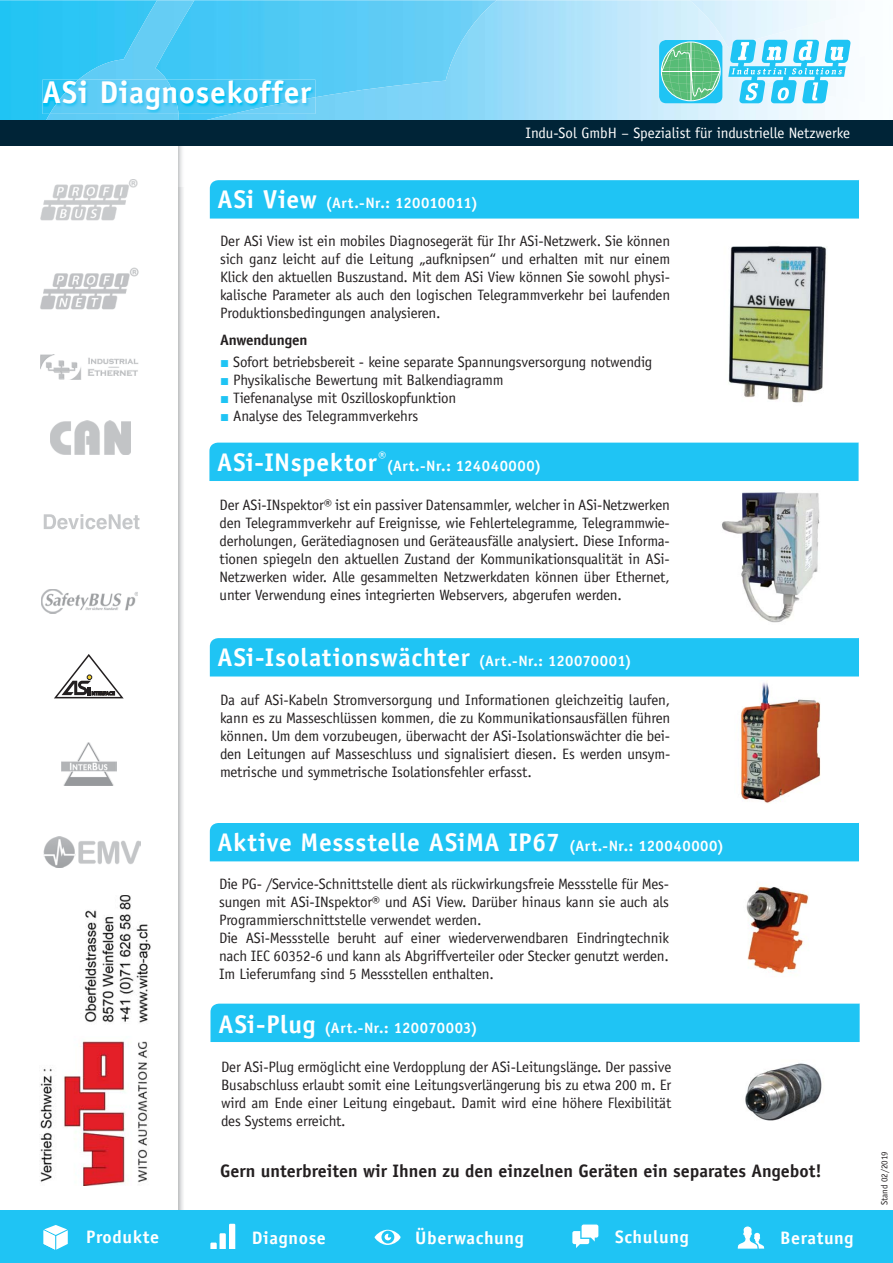
<style>
.page{position:relative;width:893px;height:1263px;background:#fff}
.page>*{position:absolute;margin:0;border:0;box-sizing:border-box;transform-origin:0 0}
.t1{font:700 31.5px "Officina Sans";letter-spacing:.02em;color:#fff}
.t2{font:700 25.5px "Officina Sans";letter-spacing:.025em;color:#fff}
.t3{font:700 18px "Officina Sans";color:#231f20}
.t4{font:700 18px "Officina Sans";letter-spacing:.035em;color:#fff}
.t5{font:15px/18px "Officina Sans";letter-spacing:-.01em;color:#231f20;text-align:justify}
.t6{font:700 15px "Officina Sans";letter-spacing:.03em;color:#fff}
.t7{font:15px "Officina Sans";color:#fff}
.t8{font:700 15px "Officina Sans";letter-spacing:-.01em;color:#231f20}
.t9{font:9px "Officina Sans";color:#231f20}
.s1{font-size:25.5px}
.s2{font-size:15px}
</style>
<div class="page">
<img style="left:178px;top:146px;width:4px;height:41px">
<img style="left:178px;top:187px;width:5px;height:1023px">
<div style="left:0;top:0;width:41px;height:120px;background:#24c5f3"></div>
<img style="left:41px;top:0;width:810px;height:120px">
<svg style="left:54px;top:654px;width:70px;height:44px"></svg>
<img style="left:41px;top:589px;width:96px;height:24px">
<img style="left:50px;top:421px;width:80px;height:33px">
<img style="left:41px;top:355px;width:98px;height:25px">
<img style="left:44px;top:837px;width:96px;height:30px">
<img style="left:61px;top:742px;width:55px;height:44px">
<img style="left:40px;top:180px;width:98px;height:41px">
<div style="left:0;top:120px;width:892px;height:26px;background:#002437"></div>
<svg style="left:659px;top:40px;width:63px;height:63px"></svg>
<svg style="left:728px;top:38px;width:122px;height:65px"></svg>
<svg style="left:660px;top:42px;width:60px;height:59px;background:#5bc4a0"></svg>
<div style="left:661px;top:42px;width:59px;height:59px;border:1px solid #fff;border-radius:50%"></div>
<hr style="left:690px;top:42px;width:1px;height:59px;background:#fff">
<hr style="left:661px;top:71px;width:59px;height:1px;background:#fff">
<div style="left:0;top:1210px;width:892px;height:53px;background:#1fc4f4"></div>
<svg style="left:210px;top:1224px;width:25px;height:25px"></svg>
<svg style="left:374px;top:1230px;width:26px;height:15px"></svg>
<svg style="left:381px;top:1231px;width:13px;height:12px"></svg>
<svg style="left:572px;top:1224px;width:27px;height:24px"></svg>
<svg style="left:737px;top:1226px;width:27px;height:23px"></svg>
<svg style="left:44px;top:1225px;width:24px;height:25px"></svg>
<img style="left:40px;top:267px;width:99px;height:43px">
<svg style="left:44px;top:514px;width:95px;height:15px"></svg>
<img style="left:728px;top:245px;width:99px;height:158px">
<div style="left:210px;top:180px;width:649px;height:39px;background:#1fc4f4"></div>
<div style="left:210px;top:823px;width:649px;height:38px;background:#1fc4f4"></div>
<div style="left:209px;top:442px;width:649px;height:39px;background:#1fc4f4"></div>
<div style="left:210px;top:638px;width:649px;height:39px;background:#1fc4f4"></div>
<div style="left:210px;top:1003px;width:649px;height:39px;background:#1fc4f4"></div>
<img style="left:722px;top:492px;width:98px;height:131px">
<img style="left:740px;top:682px;width:81px;height:122px">
<img style="left:746px;top:886px;width:63px;height:91px">
<img style="left:745px;top:1063px;width:77px;height:58px">
<img style="left:42px;top:80px;width:8px;height:34px">
<img style="left:50px;top:80px;width:265px;height:34px">
<img style="left:40px;top:895px;width:111px;height:291px">
<h1 class="t1" style="left:43px;top:73px;width:270px">ASi Diagnosekoffer</h1>
<p class="t6" style="left:217px;top:194px;width:262px"><span class="s1">ASi View</span> (Art.-Nr.: 120010011)</p>
<p class="t7" style="left:525px;top:124px;width:326px">Indu-Sol GmbH – Spezialist für industrielle Netzwerke</p>
<p class="t5" style="left:220px;top:232px;width:451px">Der ASi View ist ein mobiles Diagnosegerät für Ihr ASi-Netzwerk. Sie können sich ganz leicht auf die Leitung „aufknipsen“ und erhalten mit nur einem Klick den aktuellen Buszustand. Mit dem ASi View können Sie sowohl physi&shy;kalische Parameter als auch den logischen Telegrammverkehr bei laufenden Produktionsbedingungen analysieren.</p>
<p class="t8" style="left:220px;top:330px;width:89px">Anwendungen</p>
<p class="t5" style="left:233px;top:353px;width:420px;text-align:left">Sofort betriebsbereit - keine separate Spannungsversorgung notwendig Physikalische Bewertung mit Balkendiagramm<br>Tiefenanalyse mit Oszilloskopfunktion<br>Analyse des Telegrammverkehrs</p>
<h2 class="t2" style="left:217px;top:446px;width:171px">ASi-INspektor<sup>®</sup></h2>
<p class="t6" style="left:386px;top:456px;width:156px">(Art.-Nr.: 124040000)</p>
<p class="t5" style="left:220px;top:496px;width:452px">Der ASi-INspektor® ist ein passiver Datensammler, welcher in ASi-Netzwerken den Telegrammverkehr auf Ereignisse, wie Fehlertelegramme, Telegrammwie&shy;derholungen, Gerätediagnosen und Geräteausfälle analysiert. Diese Informa&shy;tionen spiegeln den aktuellen Zustand der Kommunikationsqualität in ASi-Netzwerken wider. Alle gesammelten Netzwerkdaten können über Ethernet, unter Verwendung eines integrierten Webservers, abgerufen werden.</p>
<h2 class="t2" style="left:217px;top:642px;width:416px">ASi-Isolationswächter <span class="s2">(Art.-Nr.: 120070001)</span></h2>
<p class="t5" style="left:220px;top:691px;width:451px">Da auf ASi-Kabeln Stromversorgung und Informationen gleichzeitig laufen, kann es zu Masseschlüssen kommen, die zu Kommunikationsausfällen führen können. Um dem vorzubeugen, überwacht der ASi-Isolationswächter die bei&shy;den Leitungen auf Masseschluss und signalisiert diesen. Es werden unsym&shy;metrische und symmetrische Isolationsfehler erfasst.</p>
<h2 class="t2" style="left:217px;top:827px;width:508px">Aktive Messstelle ASiMA IP67 <span class="s2">(Art.-Nr.: 120040000)</span></h2>
<p class="t5" style="left:219px;top:875px;width:451px;text-align:left">Die PG- /Service-Schnittstelle dient als rückwirkungsfreie Messstelle für Mes&shy;sungen mit ASi-INspektor® und ASi View. Darüber hinaus kann sie auch als Programmierschnittstelle verwendet werden.<br>Die ASi-Messstelle beruht auf einer wiederverwendbaren Eindringtechnik nach IEC 60352-6 und kann als Abgriffverteiler oder Stecker genutzt werden.<br>Im Lieferumfang sind 5 Messstellen enthalten.</p>
<p class="t6" style="left:218px;top:1018px;width:261px"><span class="s1">ASi-Plug</span> (Art.-Nr.: 120070003)</p>
<p class="t5" style="left:221px;top:1058px;width:451px">Der ASi-Plug ermöglicht eine Verdopplung der ASi-Leitungslänge. Der passive Busabschluss erlaubt somit eine Leitungsverlängerung bis zu etwa 200 m. Er wird am Ende einer Leitung eingebaut. Damit wird eine höhere Flexibilität des Systems erreicht.</p>
<p class="t3" style="left:220px;top:1160px;width:603px">Gern unterbreiten wir Ihnen zu den einzelnen Geräten ein separates Angebot!</p>
<p class="t4" style="left:86px;top:1226px;width:75px">Produkte</p>
<p class="t4" style="left:252px;top:1227px;width:76px">Diagnose</p>
<p class="t4" style="left:415px;top:1226px;width:110px">Überwachung</p>
<p class="t4" style="left:615px;top:1226px;width:75px">Schulung</p>
<p class="t4" style="left:780px;top:1226px;width:75px">Beratung</p>
<p class="t9" style="left:879px;top:1205px;width:56px;rotate:-90deg">Stand 02/2019</p>
</div>
